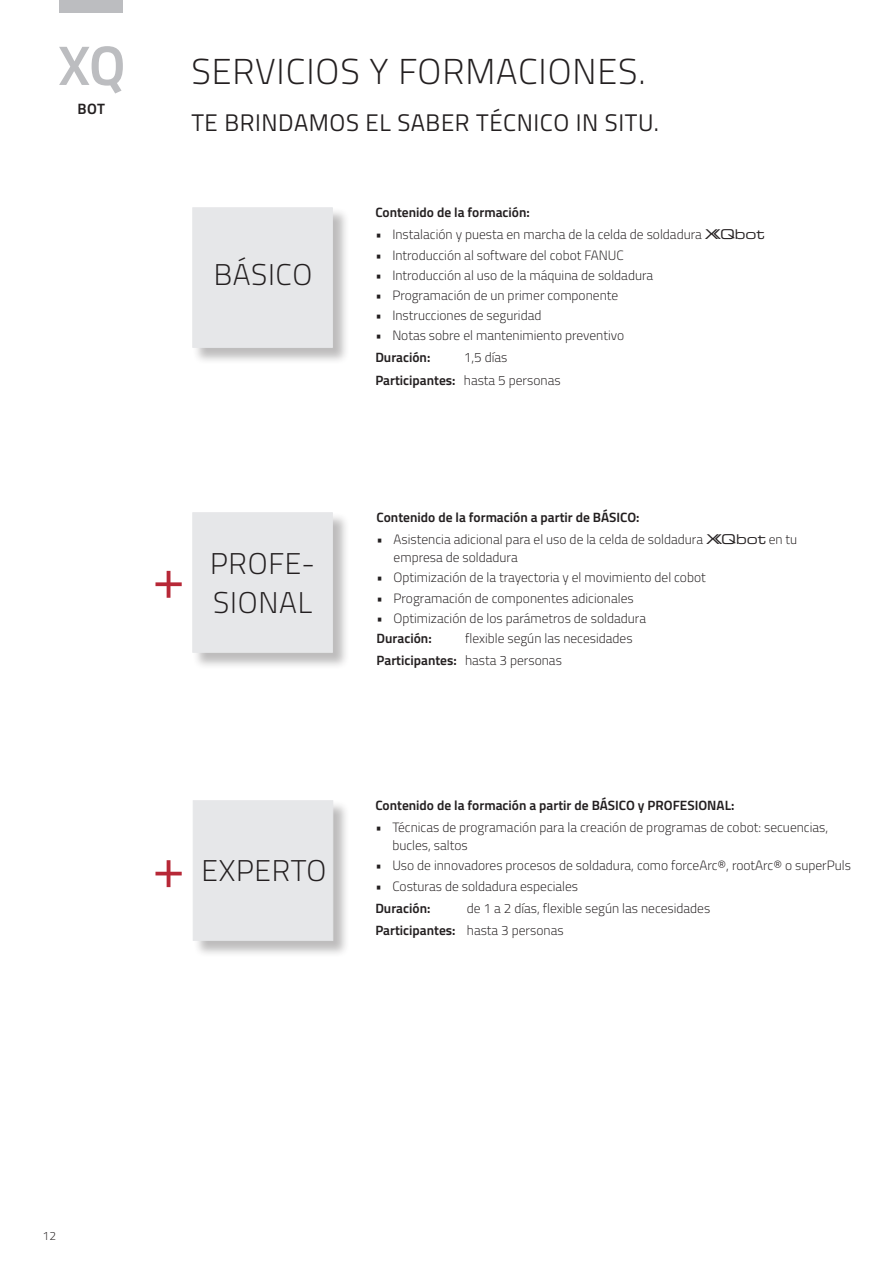
<style>
.page{position:relative;width:893px;height:1263px;background:#fff}
.page>*{position:absolute;margin:0;border:0;box-sizing:border-box;transform-origin:0 0}
.t1{font:58.5px "Titillium Text";color:#b72837}
.t2{font:300 36px "Titillium Text";letter-spacing:.025em;color:#231f20}
.t3{font:300 30px/39px "Titillium Text";letter-spacing:.025em;color:#231f20}
.t4{font:24px "Titillium Text";letter-spacing:.025em;color:#231f20}
.t5{font:700 15px "Titillium Text";color:#231f20}
.t6{font:300 13.5px/22.2px "Titillium Text";color:#231f20}
.t7{font:700 13.5px "Titillium Text";color:#231f20}
.t8{font:300 12px "Titillium Text";color:#231f20}
.s1{font-family:"XQEWMJR";font-weight:400}
.s2{font-weight:700}
</style>
<div class="page">
<svg style="left:59px;top:46px;width:64px;height:47px"></svg>
<div style="left:193px;top:208px;width:156px;height:156px;background:#231f20;opacity:.3"></div>
<div style="left:192px;top:207px;width:141px;height:141px;background:#e6e7e9"></div>
<div style="left:193px;top:513px;width:156px;height:156px;background:#231f20;opacity:.3"></div>
<div style="left:192px;top:512px;width:141px;height:141px;background:#e6e7e9"></div>
<div style="left:193px;top:801px;width:157px;height:156px;background:#231f20;opacity:.3"></div>
<div style="left:193px;top:800px;width:140px;height:141px;background:#e6e7e9"></div>
<div style="left:60px;top:0;width:63px;height:13px;background:#bcbdc0"></div>
<p class="t5" style="left:78px;top:97px;width:29px">BOT</p>
<h2 class="t2" style="left:191px;top:46px;width:456px">SERVICIOS Y FORMACIONES.</h2>
<h3 class="t4" style="left:191px;top:105px;width:469px">TE BRINDAMOS EL SABER TÉCNICO IN SITU.</h3>
<h3 class="t3" style="left:214px;top:253px;width:100px">BÁSICO</h3>
<p class="t7" style="left:375px;top:202px;width:156px">Contenido de la formación:</p>
<p class="t6" style="left:375px;top:223px;width:391px">• Instalación y puesta en marcha de la celda de soldadura <span class="s1">XQbot</span></p>
<p class="t6" style="left:375px;top:243px;width:250px">• Introducción al software del cobot FANUC</p>
<p class="t6" style="left:375px;top:263px;width:279px">• Introducción al uso de la máquina de soldadura</p>
<p class="t6" style="left:375px;top:283px;width:244px">• Programación de un primer componente</p>
<p class="t6" style="left:375px;top:303px;width:168px">• Instrucciones de seguridad</p>
<p class="t6" style="left:375px;top:324px;width:250px">• Notas sobre el mantenimiento preventivo</p>
<p class="t7" style="left:375px;top:347px;width:57px">Duración:</p>
<p class="t6" style="left:375px;top:346px;width:187px;text-indent:89px">1,5 días<br><span class="s2">Participantes:</span> hasta 5 personas</p>
<h1 class="t1" style="left:152px;top:536px;width:34px">+</h1>
<h3 class="t3" style="left:210px;top:543px;width:106px">PROFE-<br>SIONAL</h3>
<p class="t7" style="left:377px;top:507px;width:264px">Contenido de la formación a partir de BÁSICO:</p>
<p class="t6" style="left:394px;top:530px;width:405px;line-height:18px;text-indent:-17px">• Asistencia adicional para el uso de la celda de soldadura <span class="s1">XQbot</span> en tu empresa de soldadura</p>
<p class="t6" style="left:377px;top:566px;width:331px">• Optimización de la trayectoria y el movimiento del cobot</p>
<p class="t6" style="left:377px;top:586px;width:259px">• Programación de componentes adicionales</p>
<p class="t6" style="left:377px;top:606px;width:271px">• Optimización de los parámetros de soldadura</p>
<p class="t7" style="left:377px;top:628px;width:57px">Duración:</p>
<p class="t6" style="left:377px;top:626px;width:257px;text-indent:89px">flexible según las necesidades<br><span class="s2">Participantes:</span> hasta 3 personas</p>
<h1 class="t1" style="left:152px;top:825px;width:34px">+</h1>
<h3 class="t3" style="left:201px;top:850px;width:126px">EXPERTO</h3>
<p class="t7" style="left:375px;top:795px;width:361px">Contenido de la formación a partir de BÁSICO y PROFESIONAL:</p>
<p class="t6" style="left:392px;top:818px;width:437px;line-height:18px;text-indent:-17px">• Técnicas de programación para la creación de programas de cobot: secuencias, bucles, saltos</p>
<p class="t6" style="left:375px;top:854px;width:477px">• Uso de innovadores procesos de soldadura, como forceArc®, rootArc® o superPuls</p>
<p class="t6" style="left:375px;top:874px;width:204px">• Costuras de soldadura especiales</p>
<p class="t7" style="left:375px;top:898px;width:57px">Duración:</p>
<p class="t6" style="left:375px;top:896px;width:336px;text-indent:92px">de 1 a 2 días, flexible según las necesidades<br><span class="s2">Participantes:</span> hasta 3 personas</p>
<p class="t8" style="left:43px;top:1227px;width:15px">12</p>
</div>
